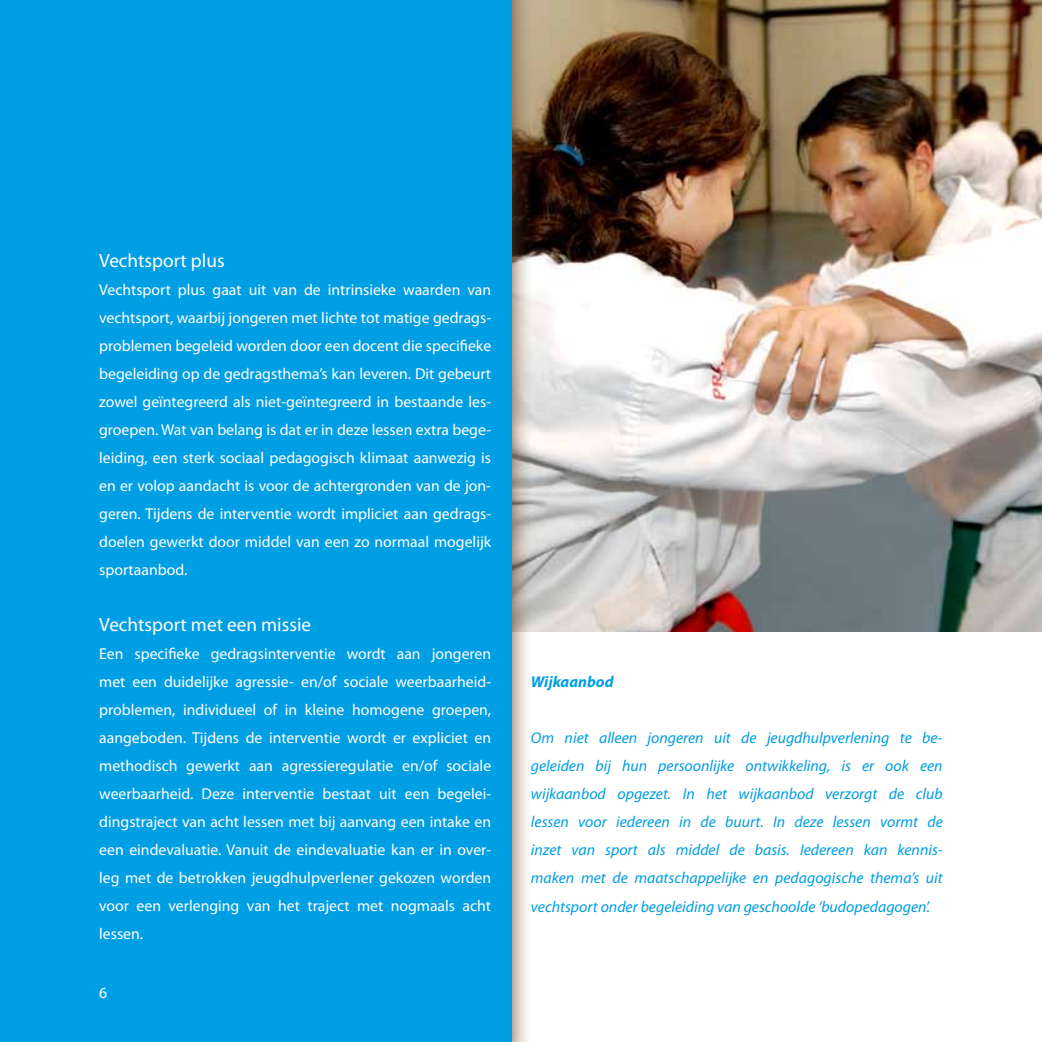
<style>
.page{position:relative;width:1042px;height:1042px;background:#fff}
.page>*{position:absolute;margin:0;border:0;box-sizing:border-box;transform-origin:0 0}
.t1{font:19.25px "Myriad Pro";color:#fff}
.t2{font:15.75px/28px "Myriad Pro";color:#fff;text-align:justify}
.t3{font:italic 15.75px/28px "Myriad Pro";color:#009ee3;text-align:justify}
.t4{font:italic 700 15.75px "Myriad Pro";color:#009ee3}
</style>
<div class="page">
<img style="left:533px;top:0;width:509px;height:631px">
<svg style="left:511px;top:0;width:22px;height:1042px"></svg>
<div style="left:0;top:0;width:511px;height:1042px;background:#009ee3"></div>
<p class="t1" style="left:99px;top:249px;width:127px">Vechtsport plus</p>
<p class="t2" style="left:99px;top:276px;width:393px">Vechtsport plus gaat uit van de intrinsieke waarden van vechtsport, waarbij jongeren met lichte tot matige gedrags&shy;problemen begeleid worden door een docent die specifieke begeleiding op de gedragsthema’s kan leveren. Dit gebeurt zowel geïntegreerd als niet-geïntegreerd in bestaande les&shy;groepen. Wat van belang is dat er in deze lessen extra bege&shy;leiding, een sterk sociaal pedagogisch klimaat aanwezig is en er volop aandacht is voor de achtergronden van de jon&shy;geren. Tijdens de interventie wordt impliciet aan gedrags&shy;doelen gewerkt door middel van een zo normaal mogelijk sportaanbod.</p>
<p class="t1" style="left:99px;top:613px;width:213px">Vechtsport met een missie</p>
<p class="t2" style="left:99px;top:640px;width:393px">Een specifieke gedragsinterventie wordt aan jongeren met een duidelijke agressie- en/of sociale weerbaarheid&shy;problemen, individueel of in kleine homogene groepen, aangeboden. Tijdens de interventie wordt er expliciet en methodisch gewerkt aan agressieregulatie en/of sociale weerbaarheid. Deze interventie bestaat uit een begelei&shy;dingstraject van acht lessen met bij aanvang een intake en een eindevaluatie. Vanuit de eindevaluatie kan er in over&shy;leg met de betrokken jeugdhulpverlener gekozen worden voor een verlenging van het traject met nogmaals acht lessen.</p>
<p class="t2" style="left:99px;top:978px;width:10px">6</p>
<p class="t4" style="left:531px;top:672px;width:84px">Wijkaanbod</p>
<p class="t3" style="left:531px;top:724px;width:413px">Om niet alleen jongeren uit de jeugdhulpverlening te be&shy;geleiden bij hun persoonlijke ontwikkeling, is er ook een wijkaanbod opgezet. In het wijkaanbod verzorgt de club lessen voor iedereen in de buurt. In deze lessen vormt de inzet van sport als middel de basis. Iedereen kan kennis&shy;maken met de maatschappelijke en pedagogische thema’s uit vechtsport onder begeleiding van geschoolde ‘budopedagogen’.</p>
</div>
